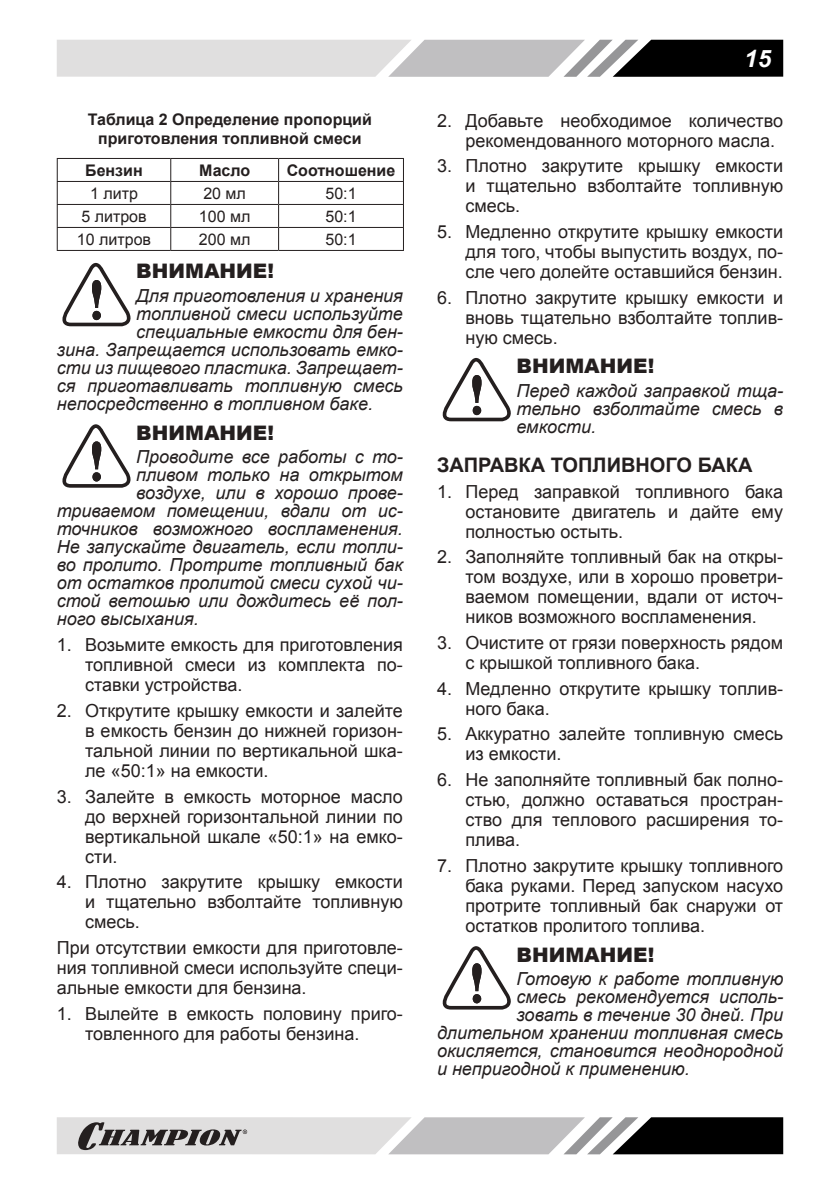
<style>
.page{position:relative;width:840px;height:1191px;background:#fff}
.page>*{position:absolute;margin:0;border:0;box-sizing:border-box;transform-origin:0 0}
.t1{font:italic 700 24px "Arial";color:#fff}
.t2{font:900 20px "Arial";color:#241f1f}
.t3{font:700 20px "Arial";color:#241f1f}
.t4{font:18px/20px "Arial";color:#241f1f;text-align:justify}
.t5{font:italic 18px/18px "Arial";color:#241f1f;text-align:justify}
.t6{font:700 16px/19.2px "Arial";color:#241f1f;text-align:center}
.t7{font:16px "Arial";color:#241f1f}
</style>
<div class="page">
<svg style="left:57px;top:40px;width:725px;height:37px;background:#aaa"></svg>
<svg style="left:57px;top:1117px;width:725px;height:37px;background:#9f9e9e"></svg>
<hr style="left:57px;top:158px;width:114px;height:1px;background:#241f1f">
<hr style="left:171px;top:158px;width:107px;height:1px;background:#241f1f">
<hr style="left:278px;top:158px;width:126px;height:1px;background:#241f1f">
<hr style="left:57px;top:181px;width:114px;height:1px;background:#241f1f">
<hr style="left:171px;top:181px;width:107px;height:1px;background:#241f1f">
<hr style="left:278px;top:181px;width:126px;height:1px;background:#241f1f">
<hr style="left:57px;top:204px;width:114px;height:1px;background:#241f1f">
<hr style="left:171px;top:204px;width:107px;height:1px;background:#241f1f">
<hr style="left:278px;top:204px;width:126px;height:1px;background:#241f1f">
<hr style="left:57px;top:227px;width:114px;height:1px;background:#241f1f">
<svg style="left:57px;top:159px;width:1px;height:91px"></svg>
<hr style="left:171px;top:227px;width:107px;height:1px;background:#241f1f">
<svg style="left:170px;top:159px;width:1px;height:91px"></svg>
<hr style="left:278px;top:227px;width:126px;height:1px;background:#241f1f">
<svg style="left:278px;top:159px;width:1px;height:91px"></svg>
<svg style="left:403px;top:159px;width:1px;height:91px"></svg>
<hr style="left:57px;top:250px;width:114px;height:1px;background:#241f1f">
<hr style="left:171px;top:250px;width:107px;height:1px;background:#241f1f">
<hr style="left:278px;top:250px;width:126px;height:1px;background:#241f1f">
<svg style="left:62px;top:263px;width:69px;height:63px"></svg>
<svg style="left:62px;top:424px;width:69px;height:64px"></svg>
<svg style="left:442px;top:358px;width:69px;height:63px"></svg>
<svg style="left:442px;top:946px;width:69px;height:63px"></svg>
<p class="t6" style="left:88px;top:110px;width:285px">Таблица 2 Определение пропорций приготовления топливной смеси</p>
<p class="t6" style="left:85px;top:161px;width:59px">Бензин</p>
<p class="t6" style="left:199px;top:161px;width:53px">Масло</p>
<p class="t6" style="left:286px;top:161px;width:110px">Соотношение</p>
<p class="t7" style="left:90px;top:183px;width:49px">1 литр</p>
<p class="t7" style="left:203px;top:183px;width:44px">20 мл</p>
<p class="t7" style="left:325px;top:183px;width:33px">50:1</p>
<p class="t7" style="left:81px;top:206px;width:67px">5 литров</p>
<p class="t7" style="left:199px;top:206px;width:53px">100 мл</p>
<p class="t7" style="left:325px;top:206px;width:33px">50:1</p>
<p class="t7" style="left:77px;top:229px;width:76px">10 литров</p>
<p class="t7" style="left:199px;top:229px;width:53px">200 мл</p>
<p class="t7" style="left:325px;top:229px;width:33px">50:1</p>
<p class="t2" style="left:136px;top:257px;width:139px">ВНИМАНИЕ!</p>
<p class="t5" style="left:136px;top:287px;width:268px">Для приготовления и хранения</p>
<p class="t5" style="left:136px;top:305px;width:268px">топливной смеси используйте</p>
<p class="t5" style="left:136px;top:323px;width:268px">специальные емкости для бен-</p>
<p class="t5" style="left:57px;top:341px;width:347px">зина. Запрещается использовать емко-</p>
<p class="t5" style="left:57px;top:359px;width:347px">сти из пищевого пластика. Запрещает-</p>
<p class="t5" style="left:57px;top:377px;width:347px">ся приготавливать топливную смесь</p>
<p class="t5" style="left:57px;top:395px;width:317px">непосредственно в топливном баке.</p>
<p class="t2" style="left:136px;top:418px;width:139px">ВНИМАНИЕ!</p>
<p class="t5" style="left:136px;top:448px;width:268px">Проводите все работы с то-</p>
<p class="t5" style="left:136px;top:466px;width:268px">пливом только на открытом</p>
<p class="t5" style="left:136px;top:484px;width:268px">воздухе, или в хорошо прове-</p>
<p class="t5" style="left:57px;top:502px;width:347px">триваемом помещении, вдали от ис-</p>
<p class="t5" style="left:57px;top:520px;width:347px">точников возможного воспламенения.</p>
<p class="t5" style="left:57px;top:538px;width:347px">Не запускайте двигатель, если топли-</p>
<p class="t5" style="left:57px;top:556px;width:347px">во пролито. Протрите топливный бак</p>
<p class="t5" style="left:57px;top:574px;width:347px">от остатков пролитой смеси сухой чи-</p>
<p class="t5" style="left:57px;top:592px;width:347px">стой ветошью или дождитесь её пол-</p>
<p class="t5" style="left:57px;top:610px;width:143px">ного высыхания.</p>
<p class="t4" style="left:85px;top:635px;width:319px;text-indent:-28px">1. Возьмите емкость для приготовления топливной смеси из комплекта по&shy;ставки устройства.</p>
<p class="t4" style="left:85px;top:700px;width:319px;text-indent:-28px">2. Открутите крышку емкости и залейте в емкость бензин до нижней горизон&shy;тальной линии по вертикальной шка&shy;ле «50:1» на емкости.</p>
<p class="t4" style="left:85px;top:786px;width:319px;text-indent:-28px">3. Залейте в емкость моторное масло до верхней горизонтальной линии по вертикальной шкале «50:1» на емко&shy;сти.</p>
<p class="t4" style="left:85px;top:872px;width:319px;text-indent:-28px">4. Плотно закрутите крышку емкости и тщательно взболтайте топливную смесь.</p>
<p class="t4" style="left:57px;top:937px;width:347px">При отсутствии емкости для приготовле&shy;ния топливной смеси используйте специ&shy;альные емкости для бензина.</p>
<p class="t4" style="left:85px;top:1003px;width:319px;text-indent:-28px">1. Вылейте в емкость половину приго&shy;товленного для работы бензина.</p>
<h1 class="t1" style="left:743px;top:44px;width:28px">15</h1>
<p class="t4" style="left:465px;top:110px;width:319px;text-indent:-28px">2. Добавьте необходимое количество рекомендованного моторного масла.</p>
<p class="t4" style="left:465px;top:156px;width:319px;text-indent:-28px">3. Плотно закрутите крышку емкости и тщательно взболтайте топливную смесь.</p>
<p class="t4" style="left:465px;top:222px;width:319px;text-indent:-28px">5. Медленно открутите крышку емкости для того, чтобы выпустить воздух, по&shy;сле чего долейте оставшийся бензин.</p>
<p class="t4" style="left:465px;top:287px;width:319px;text-indent:-28px">6. Плотно закрутите крышку емкости и вновь тщательно взболтайте топлив&shy;ную смесь.</p>
<p class="t2" style="left:516px;top:352px;width:139px">ВНИМАНИЕ!</p>
<p class="t5" style="left:516px;top:382px;width:268px">Перед каждой заправкой тща&shy;тельно взболтайте смесь в емкости.</p>
<p class="t3" style="left:437px;top:452px;width:317px">ЗАПРАВКА ТОПЛИВНОГО БАКА</p>
<p class="t4" style="left:465px;top:481px;width:319px;text-indent:-28px">1. Перед заправкой топливного бака остановите двигатель и дайте ему полностью остыть.</p>
<p class="t4" style="left:465px;top:547px;width:319px;text-indent:-28px">2. Заполняйте топливный бак на откры&shy;том воздухе, или в хорошо проветри&shy;ваемом помещении, вдали от источ&shy;ников возможного воспламенения.</p>
<p class="t4" style="left:465px;top:633px;width:319px;text-indent:-28px">3. Очистите от грязи поверхность рядом с крышкой топливного бака.</p>
<p class="t4" style="left:465px;top:678px;width:319px;text-indent:-28px">4. Медленно открутите крышку топлив&shy;ного бака.</p>
<p class="t4" style="left:465px;top:724px;width:319px;text-indent:-28px">5. Аккуратно залейте топливную смесь из емкости.</p>
<p class="t4" style="left:465px;top:770px;width:319px;text-indent:-28px">6. Не заполняйте топливный бак полно&shy;стью, должно оставаться простран&shy;ство для теплового расширения то&shy;плива.</p>
<p class="t4" style="left:465px;top:855px;width:319px;text-indent:-28px">7. Плотно закрутите крышку топливного бака руками. Перед запуском насухо протрите топливный бак снаружи от остатков пролитого топлива.</p>
<p class="t2" style="left:516px;top:940px;width:139px">ВНИМАНИЕ!</p>
<p class="t5" style="left:516px;top:970px;width:268px">Готовую к работе топливную</p>
<p class="t5" style="left:516px;top:988px;width:268px">смесь рекомендуется исполь-</p>
<p class="t5" style="left:516px;top:1006px;width:268px">зовать в течение 30 дней. При</p>
<p class="t5" style="left:437px;top:1024px;width:347px">длительном хранении топливная смесь</p>
<p class="t5" style="left:437px;top:1042px;width:347px">окисляется, становится неоднородной</p>
<p class="t5" style="left:437px;top:1060px;width:254px">и непригодной к применению.</p>
</div>
